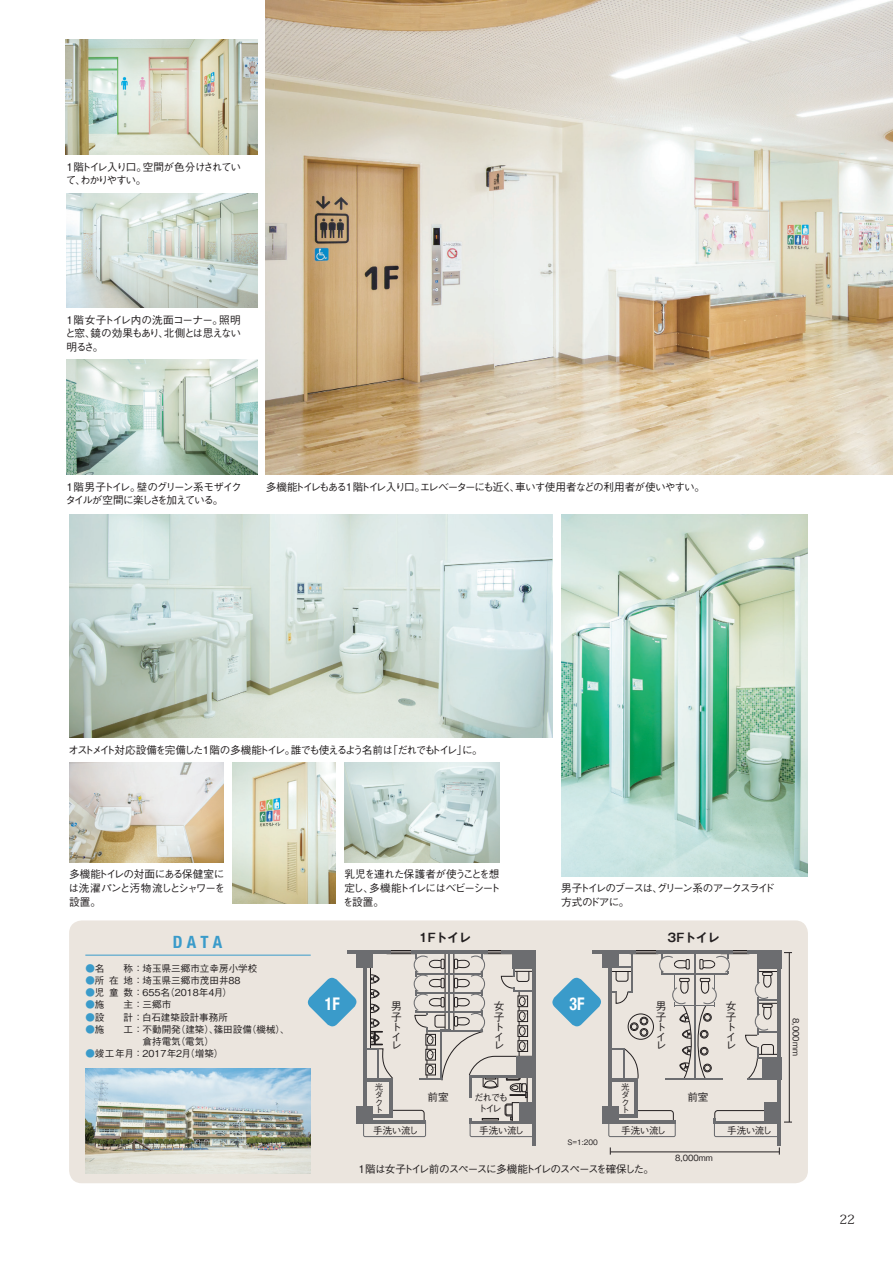
<style>
.page{position:relative;width:893px;height:1263px;background:#fff}
.page>*{position:absolute;margin:0;border:0;box-sizing:border-box;transform-origin:0 0}
.t1{font:700 condensed 17.55px "Helvetica Neue LT Pro";color:#fff;scale:.91 1}
.t2{font:700 condensed 16.95px "Helvetica Neue LT Pro";color:#3a9bca}
.t3{font:12.75px "Koz Min Pro";color:#231f20}
.t4{font:700 11.7px "Gothic MB101 Pro De";color:#231f20}
.t5{font:500 10.65px/9.8px "Gothic BBB Pro";letter-spacing:-.105em;color:#231f20}
.t6{font:500 10.65px "Gothic BBB Pro";letter-spacing:-.145em;color:#231f20}
.t7{font:500 10.65px/13.8px "Gothic BBB Pro";letter-spacing:-.14em;color:#231f20}
.t8{font:500 9.6px/11.1px "Gothic BBB Pro";color:#231f20;text-align:center}
.t9{font:500 8.55px/7.6px "Gothic BBB Pro";color:#231f20;text-align:justify}
.t10{font:500 7.5px "Gothic BBB Pro";color:#231f20}
.s1{color:#3a9bca}
</style>
<div class="page">
<div style="left:69px;top:920px;width:739px;height:263px;background:#ebe5de;border-radius:13px"></div>
<hr style="left:85px;top:955px;width:226px;height:1px;background:#3a9bca">
<img style="left:85px;top:1068px;width:226px;height:105px">
<hr style="left:532px;top:952px;width:4px;height:193px;background:#6c6d70">
<div style="left:513px;top:950px;width:23px;height:18px;background:#6c6d70"></div>
<hr style="left:608px;top:952px;width:4px;height:163px;background:#6c6d70">
<hr style="left:634px;top:1078px;width:4px;height:40px;background:#6c6d70">
<hr style="left:778px;top:952px;width:3px;height:193px;background:#6c6d70">
<div style="left:602px;top:1106px;width:16px;height:17px;background:#6c6d70"></div>
<div style="left:764px;top:1102px;width:17px;height:21px;background:#6c6d70"></div>
<hr style="left:610px;top:1078px;width:28px;height:4px;background:#6c6d70">
<hr style="left:665px;top:1078px;width:57px;height:2px;background:#6c6d70">
<hr style="left:747px;top:1078px;width:33px;height:2px;background:#6c6d70">
<svg style="left:608px;top:1110px;width:68px;height:27px"></svg>
<svg style="left:714px;top:1110px;width:78px;height:27px"></svg>
<hr style="left:789px;top:953px;width:1px;height:169px;background:#231f20">
<hr style="left:611px;top:1151px;width:168px;height:1px;background:#231f20">
<svg style="left:552px;top:950px;width:240px;height:129px"></svg>
<svg style="left:305px;top:950px;width:227px;height:187px"></svg>
<img style="left:561px;top:515px;width:247px;height:361px">
<img style="left:69px;top:515px;width:484px;height:223px">
<img style="left:344px;top:762px;width:155px;height:101px">
<img style="left:69px;top:762px;width:155px;height:101px">
<img style="left:67px;top:193px;width:190px;height:115px">
<img style="left:67px;top:360px;width:190px;height:115px">
<img style="left:66px;top:40px;width:192px;height:115px">
<img style="left:266px;top:0;width:627px;height:475px">
<img style="left:232px;top:762px;width:104px;height:142px">
<p class="t5" style="left:66px;top:158px;width:177px;line-height:13.8px">1階トイレ入り口。空間が色分けされていて、わかりやすい。</p>
<p class="t5" style="left:65px;top:311px;width:178px;line-height:13.8px;text-align:justify">1階女子トイレ内の洗面コーナー。照明と窓、鏡の効果もあり、北側とは思えない明るさ。</p>
<p class="t5" style="left:65px;top:478px;width:178px;line-height:13.8px">1階男子トイレ。壁のグリーン系モザイクタイルが空間に楽しさを加えている。</p>
<p class="t5" style="left:266px;top:480px;width:441px">多機能トイレもある1階トイレ入り口。エレベーターにも近く、車いす使用者などの利用者が使いやすい。</p>
<p class="t6" style="left:68px;top:741px;width:416px">オストメイト対応設備を完備した1階の多機能トイレ。誰でも使えるよう名前は「だれでもトイレ」に。</p>
<p class="t5" style="left:68px;top:866px;width:158px;line-height:13.8px;text-align:justify">多機能トイレの対面にある保健室には洗濯パンと汚物流しとシャワーを設置。</p>
<p class="t5" style="left:343px;top:866px;width:159px;line-height:13.8px;text-align:justify">乳児を連れた保護者が使うことを想定し、多機能トイレにはベビーシートを設置。</p>
<p class="t7" style="left:561px;top:880px;width:215px">男子トイレのブースは、グリーン系のアークスライド方式のドアに。</p>
<h2 class="t2" style="left:173px;top:932px;width:51px">DATA</h2>
<p class="t8" style="left:85px;top:961px;width:174px"><span class="s1">●</span>名　　称 ：埼玉県三郷市立幸房小学校</p>
<p class="t8" style="left:85px;top:974px;width:157px"><span class="s1">●</span>所在地 ：埼玉県三郷市茂田井88</p>
<p class="t8" style="left:85px;top:986px;width:148px"><span class="s1">●</span>児童数 ：655名（2018年4月）</p>
<p class="t8" style="left:85px;top:998px;width:87px"><span class="s1">●</span>施　　主 ：三郷市</p>
<p class="t8" style="left:85px;top:1010px;width:144px"><span class="s1">●</span>設　　計 ：白石建築設計事務所</p>
<p class="t8" style="left:143px;top:1022px;width:149px;line-height:12.3px;text-align:left;text-indent:-57px"><span class="s1">●</span>施　　工 ：不動開発（建築）、篠田設備（機械）、倉持電気（電気）</p>
<p class="t8" style="left:85px;top:1047px;width:140px"><span class="s1">●</span>竣工年月 ：2017年2月（増築）</p>
<p class="t4" style="left:419px;top:927px;width:53px">1Fトイレ</p>
<p class="t4" style="left:668px;top:927px;width:53px">3Fトイレ</p>
<h1 class="t1" style="left:325px;top:993px;width:18px">1F</h1>
<h1 class="t1" style="left:569px;top:993px;width:18px">3F</h1>
<p class="t5" style="left:494px;top:1000px;width:12px">女子トイレ</p>
<p class="t5" style="left:656px;top:1000px;width:12px">男子トイレ</p>
<p class="t5" style="left:726px;top:1000px;width:12px">女子トイレ</p>
<p class="t5" style="left:391px;top:1000px;width:12px">男子トイレ</p>
<p class="t9" style="left:375px;top:1082px;width:10px">光ダクト</p>
<p class="t9" style="left:621px;top:1082px;width:10px">光ダクト</p>
<p class="t5" style="left:427px;top:1090px;width:23px">前室</p>
<p class="t5" style="left:687px;top:1090px;width:23px">前室</p>
<p class="t8" style="left:474px;top:1090px;width:35px">だれでもトイレ</p>
<p class="t8" style="left:373px;top:1123px;width:46px">手洗い流し</p>
<p class="t8" style="left:479px;top:1123px;width:46px">手洗い流し</p>
<p class="t8" style="left:621px;top:1123px;width:46px">手洗い流し</p>
<p class="t8" style="left:727px;top:1123px;width:46px">手洗い流し</p>
<p class="t10" style="left:567px;top:1136px;width:32px">S=1:200</p>
<p class="t5" style="left:358px;top:1163px;width:297px">1階は女子トイレ前のスペースに多機能トイレのスペースを確保した。</p>
<p class="t9" style="left:675px;top:1153px;width:39px">8,000mm</p>
<p class="t9" style="left:801px;top:1018px;width:39px;rotate:90deg">8,000mm</p>
<p class="t3" style="left:839px;top:1210px;width:17px">22</p>
</div>
